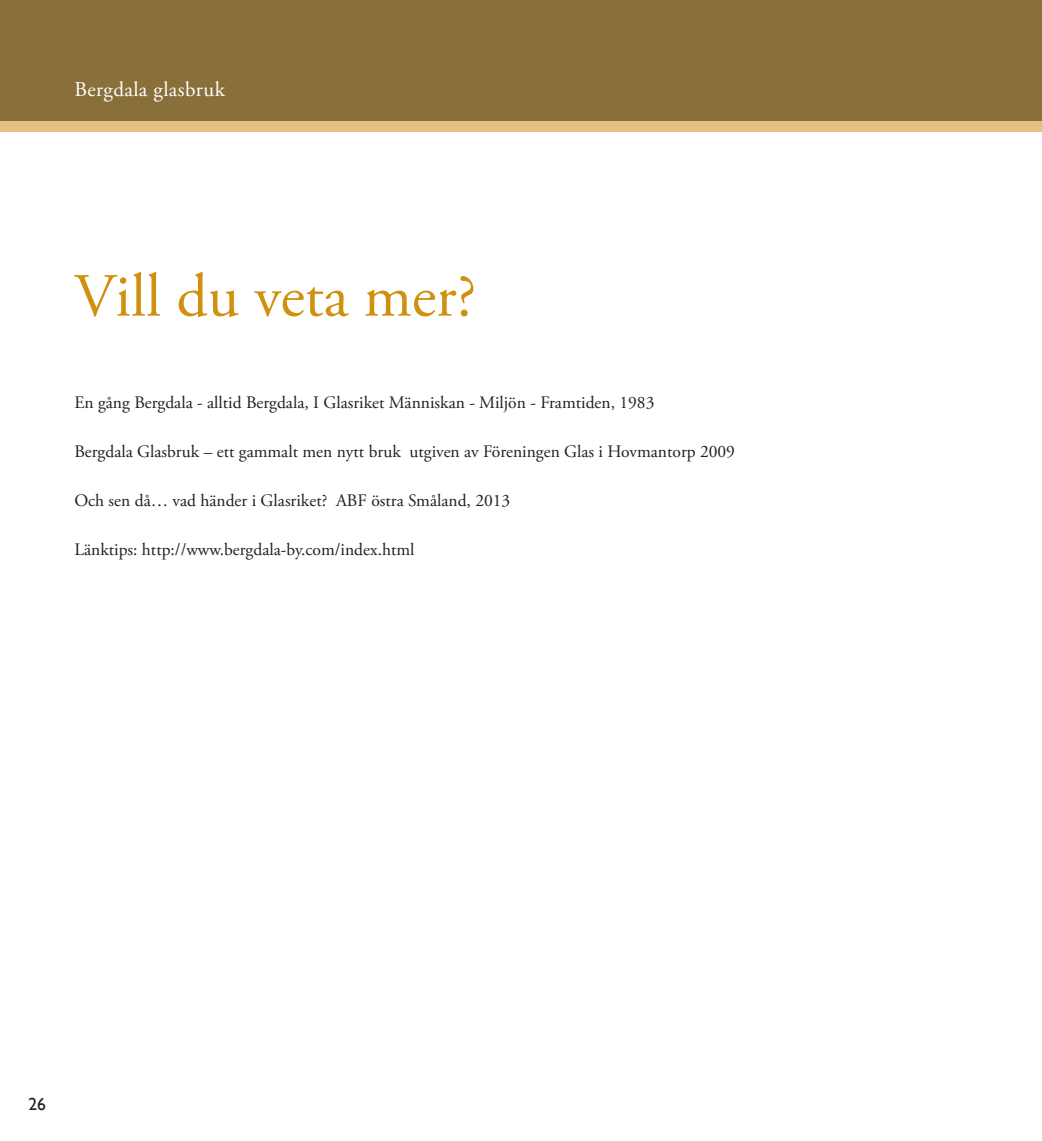
<style>
.page{position:relative;width:1042px;height:1141px;background:#fff}
.page>*{position:absolute;margin:0;border:0;box-sizing:border-box;transform-origin:0 0}
.t1{font:61.25px "Adobe Garamond Pro";color:#cf910f}
.t2{font:21px "Adobe Garamond Pro";letter-spacing:.02em;color:#fff}
.t3{font:17.5px "Adobe Garamond Pro";color:#231f20}
.t4{font:17.5px "Gill Sans";color:#231f20}
</style>
<div class="page">
<div style="left:0;top:121px;width:1042px;height:11px;background:#e6c081"></div>
<div style="left:0;top:0;width:1042px;height:121px;background:#89703b"></div>
<p class="t2" style="left:74px;top:77px;width:152px">Bergdala glasbruk</p>
<h1 class="t1" style="left:74px;top:259px;width:403px">Vill du veta mer?</h1>
<p class="t3" style="left:74px;top:392px;width:581px">En gång Bergdala - alltid Bergdala, I Glasriket Människan - Miljön - Framtiden, 1983</p>
<p class="t3" style="left:74px;top:441px;width:662px">Bergdala Glasbruk – ett gammalt men nytt bruk utgiven av Föreningen Glas i Hovmantorp 2009</p>
<p class="t3" style="left:74px;top:490px;width:437px">Och sen då… vad händer i Glasriket? ABF östra Småland, 2013</p>
<p class="t3" style="left:74px;top:539px;width:342px">Länktips: http://www.bergdala-by.com/index.html</p>
<p class="t4" style="left:28px;top:1094px;width:19px">26</p>
</div>
